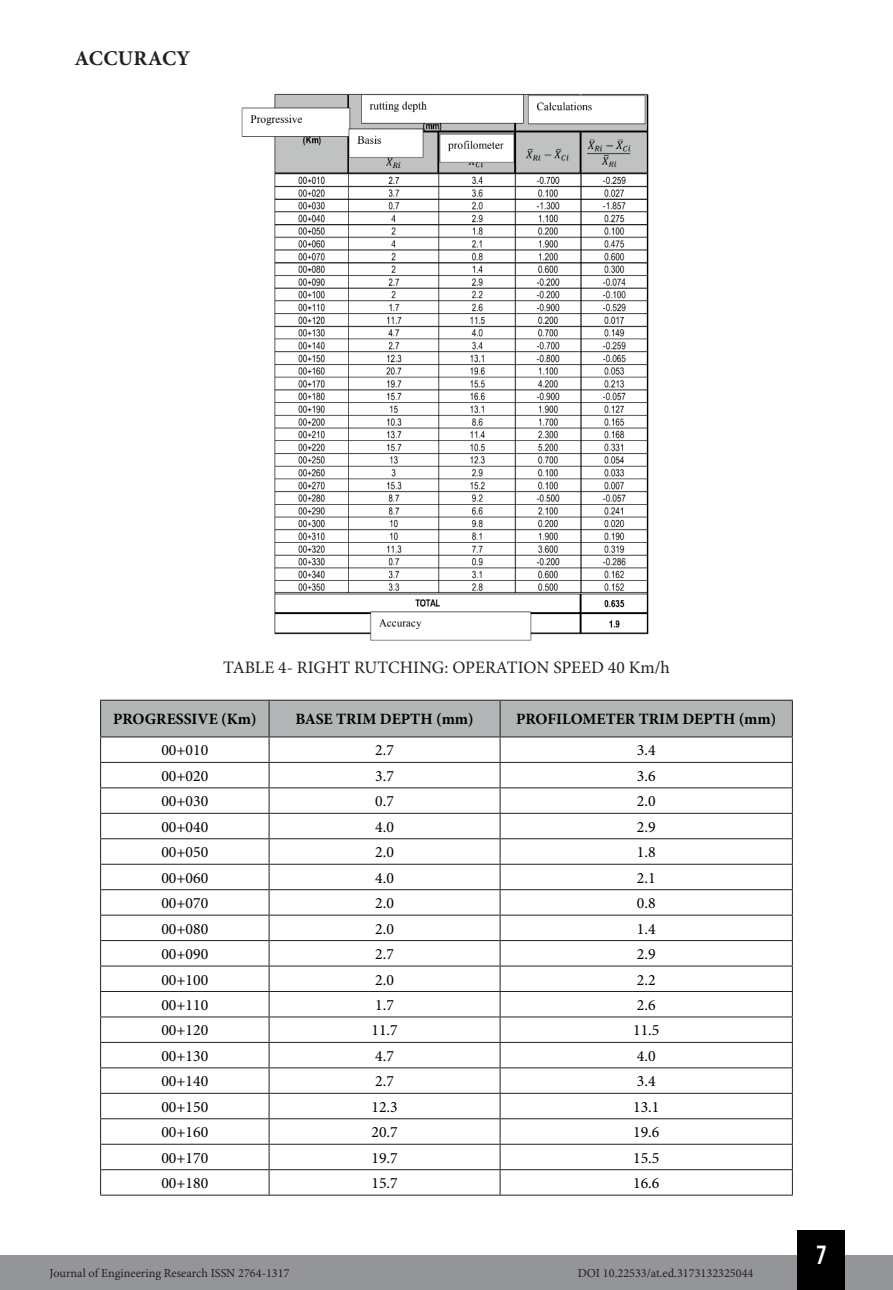
<style>
.page{position:relative;width:893px;height:1290px;background:#fff}
.page>*{position:absolute;margin:0;border:0;box-sizing:border-box;transform-origin:0 0}
.t1{font:26.25px "Bebas Kai";color:#fff}
.t2{font:700 21px "Minion Pro";letter-spacing:.01em;color:#231f20}
.t3{font:17.5px "Minion Pro";color:#231f20}
.t4{font:15.75px "Minion Pro";color:#000001}
.t5{font:700 15.75px "Minion Pro";color:#000001}
.t6{font:12.25px "Minion Pro";color:#231f20}
</style>
<div class="page">
<div style="left:0;top:1255px;width:893px;height:35px;background:#939598"></div>
<div style="left:797px;top:1230px;width:48px;height:60px;background:#000"></div>
<img style="left:241px;top:93px;width:408px;height:548px">
<svg style="left:100px;top:700px;width:693px;height:494px"></svg>
<hr style="left:100px;top:1194px;width:169px;height:1px;background:#231f20">
<hr style="left:269px;top:1194px;width:231px;height:1px;background:#231f20">
<hr style="left:500px;top:1194px;width:293px;height:1px;background:#231f20">
<h2 class="t2" style="left:75px;top:43px;width:117px">ACCURACY</h2>
<p class="t3" style="left:223px;top:657px;width:448px">TABLE 4- RIGHT RUTCHING: OPERATION SPEED 40 Km/h</p>
<p class="t5" style="left:113px;top:708px;width:145px">PROGRESSIVE (Km)</p>
<p class="t5" style="left:295px;top:708px;width:180px">BASE TRIM DEPTH (mm)</p>
<p class="t5" style="left:516px;top:708px;width:262px">PROFILOMETER TRIM DEPTH (mm)</p>
<p class="t4" style="left:161px;top:741px;width:48px">00+010</p>
<p class="t4" style="left:375px;top:741px;width:20px">2.7</p>
<p class="t4" style="left:637px;top:741px;width:20px">3.4</p>
<p class="t4" style="left:161px;top:766px;width:48px">00+020</p>
<p class="t4" style="left:375px;top:766px;width:20px">3.7</p>
<p class="t4" style="left:637px;top:766px;width:20px">3.6</p>
<p class="t4" style="left:161px;top:792px;width:48px">00+030</p>
<p class="t4" style="left:375px;top:792px;width:20px">0.7</p>
<p class="t4" style="left:637px;top:792px;width:20px">2.0</p>
<p class="t4" style="left:161px;top:817px;width:48px">00+040</p>
<p class="t4" style="left:375px;top:817px;width:20px">4.0</p>
<p class="t4" style="left:637px;top:817px;width:20px">2.9</p>
<p class="t4" style="left:161px;top:843px;width:48px">00+050</p>
<p class="t4" style="left:375px;top:843px;width:20px">2.0</p>
<p class="t4" style="left:637px;top:843px;width:20px">1.8</p>
<p class="t4" style="left:161px;top:868px;width:48px">00+060</p>
<p class="t4" style="left:375px;top:868px;width:20px">4.0</p>
<p class="t4" style="left:637px;top:868px;width:20px">2.1</p>
<p class="t4" style="left:161px;top:894px;width:48px">00+070</p>
<p class="t4" style="left:375px;top:894px;width:20px">2.0</p>
<p class="t4" style="left:637px;top:894px;width:20px">0.8</p>
<p class="t4" style="left:161px;top:919px;width:48px">00+080</p>
<p class="t4" style="left:375px;top:919px;width:20px">2.0</p>
<p class="t4" style="left:637px;top:919px;width:20px">1.4</p>
<p class="t4" style="left:161px;top:944px;width:48px">00+090</p>
<p class="t4" style="left:375px;top:944px;width:20px">2.7</p>
<p class="t4" style="left:637px;top:944px;width:20px">2.9</p>
<p class="t4" style="left:161px;top:970px;width:48px">00+100</p>
<p class="t4" style="left:375px;top:970px;width:20px">2.0</p>
<p class="t4" style="left:637px;top:970px;width:20px">2.2</p>
<p class="t4" style="left:161px;top:995px;width:48px">00+110</p>
<p class="t4" style="left:375px;top:995px;width:20px">1.7</p>
<p class="t4" style="left:637px;top:995px;width:20px">2.6</p>
<p class="t4" style="left:161px;top:1021px;width:48px">00+120</p>
<p class="t4" style="left:371px;top:1021px;width:28px">11.7</p>
<p class="t4" style="left:633px;top:1021px;width:28px">11.5</p>
<p class="t4" style="left:161px;top:1046px;width:48px">00+130</p>
<p class="t4" style="left:375px;top:1046px;width:20px">4.7</p>
<p class="t4" style="left:637px;top:1046px;width:20px">4.0</p>
<p class="t4" style="left:161px;top:1072px;width:48px">00+140</p>
<p class="t4" style="left:375px;top:1072px;width:20px">2.7</p>
<p class="t4" style="left:637px;top:1072px;width:20px">3.4</p>
<p class="t4" style="left:161px;top:1097px;width:48px">00+150</p>
<p class="t4" style="left:371px;top:1097px;width:28px">12.3</p>
<p class="t4" style="left:633px;top:1097px;width:28px">13.1</p>
<p class="t4" style="left:161px;top:1123px;width:48px">00+160</p>
<p class="t4" style="left:371px;top:1123px;width:28px">20.7</p>
<p class="t4" style="left:633px;top:1123px;width:28px">19.6</p>
<p class="t4" style="left:161px;top:1148px;width:48px">00+170</p>
<p class="t4" style="left:371px;top:1148px;width:28px">19.7</p>
<p class="t4" style="left:633px;top:1148px;width:28px">15.5</p>
<p class="t4" style="left:161px;top:1174px;width:48px">00+180</p>
<p class="t4" style="left:371px;top:1174px;width:28px">15.7</p>
<p class="t4" style="left:633px;top:1174px;width:28px">16.6</p>
<p class="t6" style="left:50px;top:1266px;width:241px">Journal of Engineering Research ISSN 2764-1317</p>
<p class="t6" style="left:578px;top:1266px;width:177px">DOI 10.22533/at.ed.3173132325044</p>
<h1 class="t1" style="left:817px;top:1241px;width:11px">7</h1>
</div>
